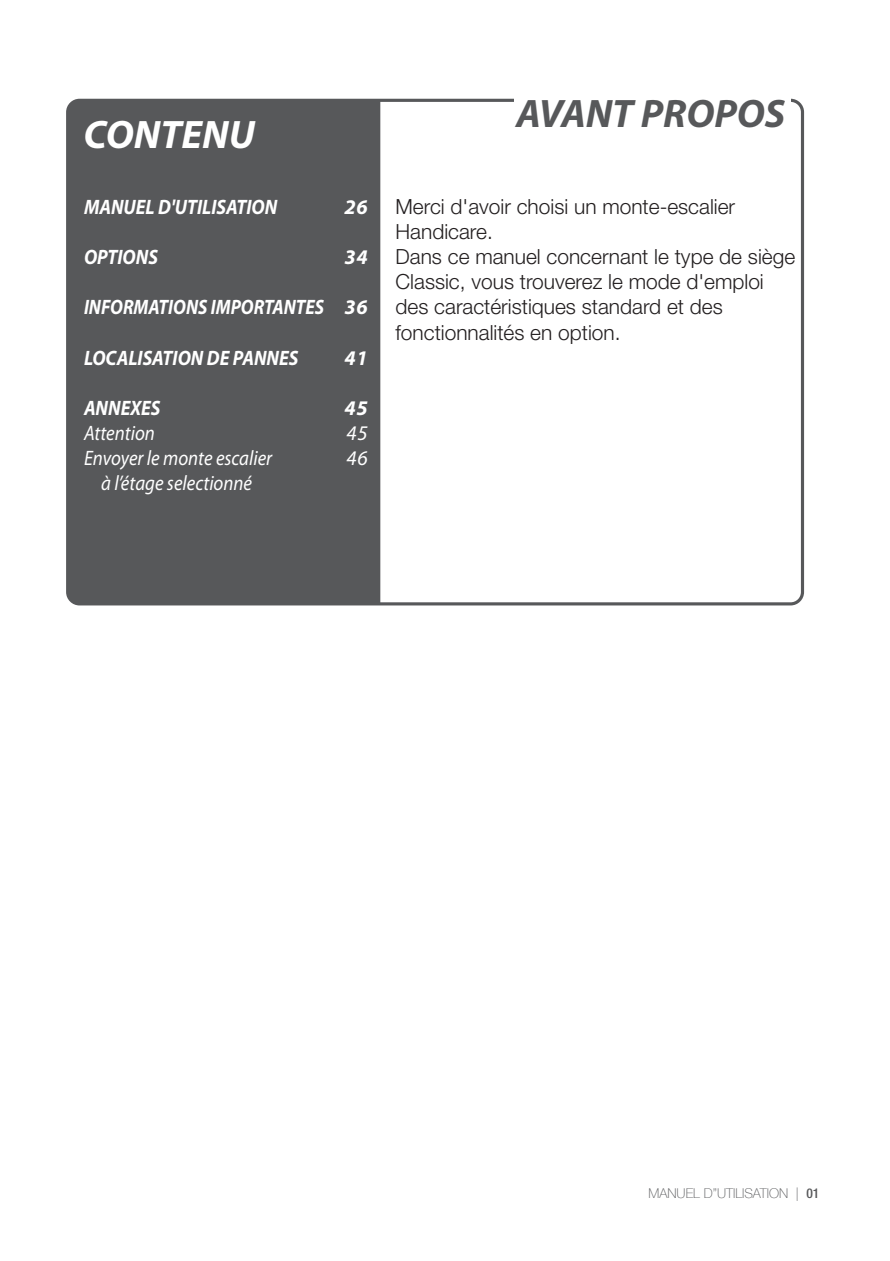
<style>
.page{position:relative;width:890px;height:1261px;background:#fff}
.page>*{position:absolute;margin:0;border:0;box-sizing:border-box;transform-origin:0 0}
.t1{font:italic 700 39.9px "Myriad Pro";color:#57585a}
.t2{font:italic 700 39.9px "Myriad Pro";color:#fff}
.t3{font:300 20.85px/25px "Helvetica Neue LT Std";color:#231f20}
.t4{font:italic 700 20.85px "Myriad Pro";color:#fff;scale:.9 1}
.t5{font:italic 20.85px "Myriad Pro";color:#fff;scale:.9 1}
.t6{font:italic 700 20.85px "Myriad Pro";color:#fff;scale:.87 1}
.t7{font:italic 700 20.85px "Myriad Pro";color:#fff}
.t8{font:italic 20.85px/25px "Myriad Pro";color:#fff}
.t9{font:100 13.5px "Helvetica Neue";color:#57585a}
.s1{font-weight:500;font-stretch:condensed}
</style>
<div class="page">
<div style="left:70px;top:103px;width:310px;height:500px;background:#57585a"></div>
<div style="left:66px;top:99px;width:738px;height:506px;border:3px solid #57585a;border-radius:12px"></div>
<div style="left:514px;top:95px;width:276px;height:42px;background:#fff"></div>
<h1 class="t2" style="left:83px;top:109px;width:173px">CONTENU</h1>
<p class="t4" style="left:84px;top:194px;width:216px">MANUEL D'UTILISATION</p>
<p class="t4" style="left:84px;top:244px;width:84px">OPTIONS</p>
<p class="t6" style="left:84px;top:294px;width:277px">INFORMATIONS IMPORTANTES</p>
<p class="t4" style="left:84px;top:344px;width:240px">LOCALISATION DE PANNES</p>
<p class="t4" style="left:84px;top:394px;width:86px">ANNEXES</p>
<p class="t5" style="left:84px;top:420px;width:80px">Attention</p>
<p class="t5" style="left:84px;top:445px;width:211px">Envoyer le monte escalier</p>
<p class="t5" style="left:101px;top:470px;width:169px">à l’étage selectionné</p>
<p class="t7" style="left:344px;top:194px;width:25px">26</p>
<p class="t7" style="left:344px;top:244px;width:25px">34</p>
<p class="t7" style="left:344px;top:294px;width:25px">36</p>
<p class="t7" style="left:344px;top:344px;width:25px">41</p>
<p class="t7" style="left:344px;top:394px;width:25px">45</p>
<p class="t8" style="left:346px;top:420px;width:23px">45<br>46</p>
<h1 class="t1" style="left:516px;top:88px;width:271px">AVANT PROPOS</h1>
<p class="t3" style="left:395px;top:194px;width:401px">Merci d'avoir choisi un monte-escalier Handicare.<br>Dans ce manuel concernant le type de siège Classic, vous trouverez le mode d'emploi des caractéristiques standard et des fonctionnalités en option.</p>
<p class="t9" style="left:648px;top:1183px;width:172px">MANUEL D”UTILISATION | <span class="s1">01</span></p>
</div>
